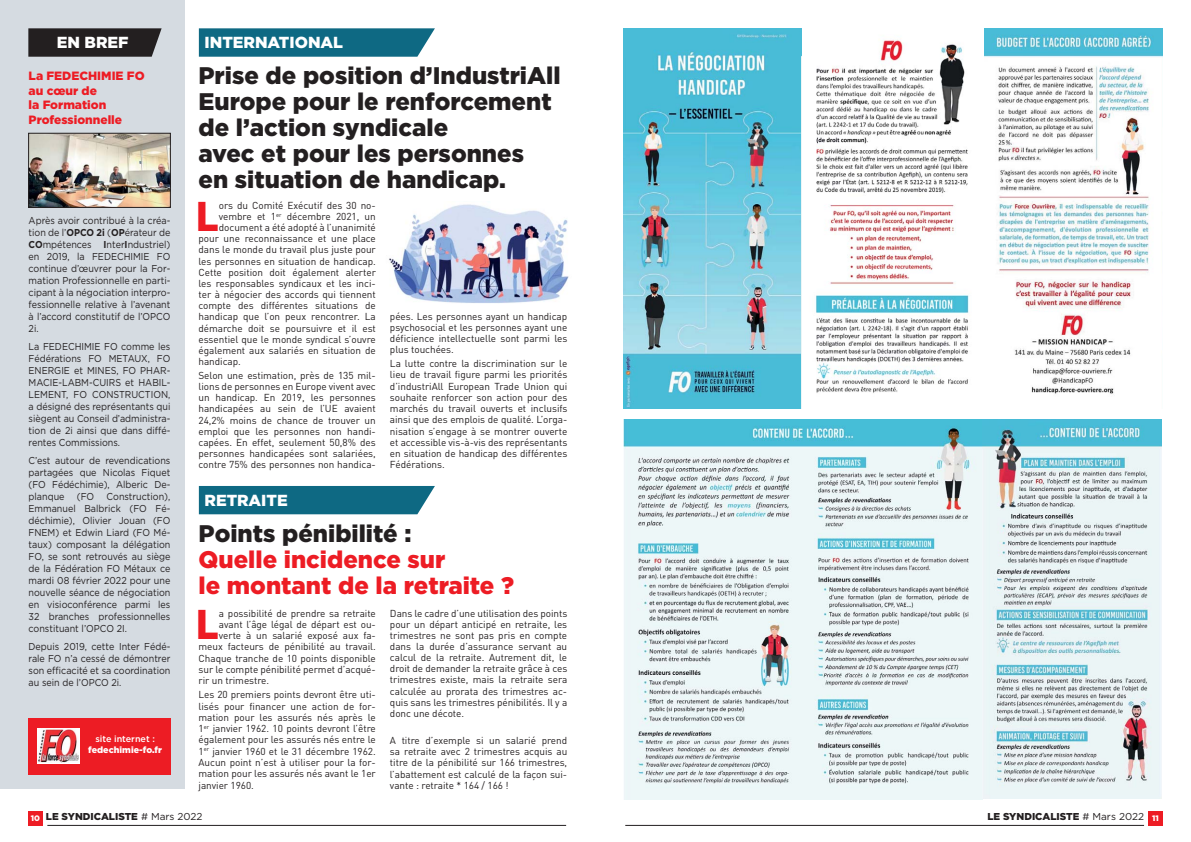
<style>
.page{position:relative;width:1191px;height:842px;background:#fff}
.page>*{position:absolute;margin:0;border:0;box-sizing:border-box;transform-origin:0 0}
.t1{font:900 40.9px "DIN Pro";color:#ed1c24}
.t2{font:900 24px/26px "Gotham";color:#231f20}
.t3{font:900 24px/26px "Gotham";color:#ed1c24}
.t4{font:900 16px "Gotham";color:#fff}
.t5{font:900 12px/14.4px "Gotham";color:#ed1c24}
.t6{font:10px/11.2px "DIN Pro";letter-spacing:-.005em;color:#231f20;text-align:justify}
.t7{font:10px/12px "Gotham";color:#231f20;text-align:justify;scale:.9 1}
.t8{font:900 10px "Gotham";color:#231f20}
.t9{font:900 9px "Gotham";color:#fff}
.t10{font:500 9px "Gotham";color:#fff}
.s1{font-weight:700}
.s2{font-weight:400}
</style>
<div class="page">
<hr style="left:47px;top:825px;width:519px;height:1px;background:#231f20">
<hr style="left:625px;top:825px;width:519px;height:1px;background:#231f20">
<div style="left:28px;top:811px;width:15px;height:14px;background:#ed1c24"></div>
<div style="left:1148px;top:811px;width:14px;height:14px;background:#ed1c24"></div>
<div style="left:0;top:0;width:184px;height:789px;background:#d5dbe1"></div>
<svg style="left:28px;top:28px;width:134px;height:29px"></svg>
<img style="left:30px;top:135px;width:139px;height:71px">
<div style="left:28px;top:133px;width:143px;height:75px;border:1px solid #231f20"></div>
<div style="left:29px;top:718px;width:142px;height:56px;background:#ed1c24"></div>
<svg style="left:37px;top:762px;width:42px;height:2px"></svg>
<img style="left:37px;top:728px;width:42px;height:34px">
<img style="left:389px;top:204px;width:180px;height:99px">
<img style="left:985px;top:28px;width:177px;height:366px">
<img style="left:623px;top:28px;width:346px;height:380px">
<img style="left:623px;top:419px;width:539px;height:380px">
<div style="left:199px;top:486px;width:236px;height:28px;background:#0e6983"></div>
<svg style="left:199px;top:28px;width:236px;height:29px"></svg>
<h3 class="t4" style="left:57px;top:36px;width:73px">EN BREF</h3>
<h3 class="t4" style="left:204px;top:36px;width:140px">INTERNATIONAL</h3>
<p class="t5" style="left:29px;top:70px;width:118px">La FEDECHIMIE FO au cœur de<br>la Formation<br>Professionnelle</p>
<p class="t7" style="left:29px;top:215px;width:159px">Après avoir contribué à la créa&shy;tion de l’<span class="s1">OPCO 2i</span> (<span class="s1">OP</span>érateur de <span class="s1">CO</span>mpétences <span class="s1">I</span>nter<span class="s1">I</span>ndustriel) en 2019, la FEDECHIMIE FO continue d’œuvrer pour la For&shy;mation Professionnelle en parti&shy;cipant à la négociation interpro&shy;fessionnelle relative à l’avenant à l’accord constitutif de l’OPCO 2i.</p>
<p class="t7" style="left:29px;top:341px;width:159px">La FEDECHIMIE FO comme les Fédérations FO METAUX, FO ENERGIE et MINES, FO PHAR-MACIE-LABM-CUIRS et HABIL-LEMENT, FO CONSTRUCTION, a désigné des représentants qui siègent au Conseil d’administra&shy;tion de 2i ainsi que dans diffé&shy;rentes Commissions.</p>
<p class="t7" style="left:29px;top:455px;width:159px">C’est autour de revendications partagées que Nicolas Fiquet (FO Fédéchimie), Alberic De&shy;planque (FO Construction), Emmanuel Balbrick (FO Fé&shy;déchimie), Olivier Jouan (FO FNEM) et Edwin Liard (FO Mé&shy;taux) composant la délégation FO, se sont retrouvés au siège de la Fédération FO Métaux ce mardi 08 février 2022 pour une nouvelle séance de négociation en visioconférence parmi les 32 branches professionnelles constituant l’OPCO 2I.</p>
<p class="t7" style="left:29px;top:641px;width:159px">Depuis 2019, cette Inter Fédé&shy;rale FO n’a cessé de démontrer son efficacité et sa coordination au sein de l’OPCO 2i.</p>
<p class="t10" style="left:95px;top:735px;width:61px">site internet :</p>
<p class="t9" style="left:88px;top:746px;width:75px">fedechimie-fo.fr</p>
<h2 class="t2" style="left:198px;top:65px;width:364px">Prise de position d’IndustriAll<br>Europe pour le renforcement de l’action syndicale<br>avec et pour les personnes<br>en situation de handicap.</h2>
<h1 class="t1" style="left:195px;top:193px;width:25px">L</h1>
<p class="t6" style="left:219px;top:201px;width:158px">ors du Comité Exécutif des 30 no-</p>
<p class="t6" style="left:219px;top:212px;width:158px">vembre et 1<sup>er</sup> décembre 2021, un</p>
<p class="t6" style="left:219px;top:223px;width:158px">document a été adopté à l’unanimité</p>
<p class="t6" style="left:198px;top:234px;width:179px">pour une reconnaissance et une place</p>
<p class="t6" style="left:198px;top:245px;width:179px">dans le monde du travail plus juste pour</p>
<p class="t6" style="left:198px;top:257px;width:179px">les personnes en situation de handicap.</p>
<p class="t6" style="left:198px;top:268px;width:179px">Cette position doit également alerter</p>
<p class="t6" style="left:198px;top:279px;width:179px">les responsables syndicaux et les inci-</p>
<p class="t6" style="left:198px;top:290px;width:179px">ter à négocier des accords qui tiennent</p>
<p class="t6" style="left:198px;top:301px;width:179px">compte des différentes situations de</p>
<p class="t6" style="left:198px;top:312px;width:179px">handicap que l’on peux rencontrer. La</p>
<p class="t6" style="left:198px;top:324px;width:179px">démarche doit se poursuivre et il est</p>
<p class="t6" style="left:198px;top:335px;width:179px">essentiel que le monde syndical s’ouvre</p>
<p class="t6" style="left:198px;top:346px;width:179px">également aux salariés en situation de</p>
<p class="t6" style="left:198px;top:357px;width:44px">handicap.</p>
<p class="t6" style="left:198px;top:371px;width:179px">Selon une estimation, près de 135 mil&shy;lions de personnes en Europe vivent avec un handicap. En 2019, les personnes handicapées au sein de l’UE avaient 24,2% moins de chance de trouver un emploi que les personnes non handi&shy;capées. En effet, seulement 50,8% des personnes handicapées sont salariées, contre 75% des personnes non handica-</p>
<p class="t6" style="left:390px;top:312px;width:179px">pées. Les personnes ayant un handicap psychosocial et les personnes ayant une déficience intellectuelle sont parmi les plus touchées.</p>
<p class="t6" style="left:390px;top:359px;width:179px">La lutte contre la discrimination sur le lieu de travail figure parmi les priorités d’industriAll European Trade Union qui souhaite renforcer son action pour des marchés du travail ouverts et inclusifs ainsi que des emplois de qualité. L’orga&shy;nisation s’engage à se montrer ouverte et accessible vis-à-vis des représentants en situation de handicap des différentes Fédérations.</p>
<h3 class="t4" style="left:204px;top:493px;width:85px">RETRAITE</h3>
<h2 class="t2" style="left:198px;top:523px;width:214px">Points pénibilité :</h2>
<h2 class="t3" style="left:198px;top:549px;width:317px">Quelle incidence sur<br>le montant de la retraite ?</h2>
<h1 class="t1" style="left:196px;top:601px;width:25px">L</h1>
<p class="t6" style="left:219px;top:609px;width:158px">a possibilité de prendre sa retraite</p>
<p class="t6" style="left:390px;top:609px;width:179px">Dans le cadre d’une utilisation des points pour un départ anticipé en retraite, les trimestres ne sont pas pris en compte dans la durée d’assurance servant au calcul de la retraite. Autrement dit, le droit de demander la retraite grâce à ces trimestres existe, mais la retraite sera calculée au prorata des trimestres ac&shy;quis sans les trimestres pénibilités. Il y a donc une décote.</p>
<p class="t6" style="left:390px;top:736px;width:179px">A titre d’exemple si un salarié prend sa retraite avec 2 trimestres acquis au titre de la pénibilité sur 166 trimestres, l’abattement est calculé de la façon sui&shy;vante : retraite * 164 / 166 !</p>
<p class="t6" style="left:219px;top:620px;width:158px">avant l’âge légal de départ est ou-</p>
<p class="t6" style="left:219px;top:631px;width:158px">verte à un salarié exposé aux fa-</p>
<p class="t6" style="left:198px;top:642px;width:179px">meux facteurs de pénibilité au travail.</p>
<p class="t6" style="left:198px;top:654px;width:179px">Chaque tranche de 10 points disponible</p>
<p class="t6" style="left:198px;top:665px;width:179px">sur le compte pénibilité permet d’acqué-</p>
<p class="t6" style="left:198px;top:676px;width:72px">rir un trimestre.</p>
<p class="t6" style="left:198px;top:690px;width:179px">Les 20 premiers points devront être uti&shy;lisés pour financer une action de for&shy;mation pour les assurés nés après le 1<sup>er</sup> janvier 1962. 10 points devront l’être également pour les assurés nés entre le 1<sup>er</sup> janvier 1960 et le 31 décembre 1962.<br>Aucun point n’est à utiliser pour la for&shy;mation pour les assurés nés avant le 1er janvier 1960.</p>
<p class="t8" style="left:31px;top:813px;width:173px"><sub>10</sub> LE SYNDICALISTE <span class="s2"># Mars 2022</span></p>
<p class="t8" style="left:987px;top:813px;width:173px">LE SYNDICALISTE <span class="s2"># Mars 2022</span> <sub>11</sub></p>
</div>
